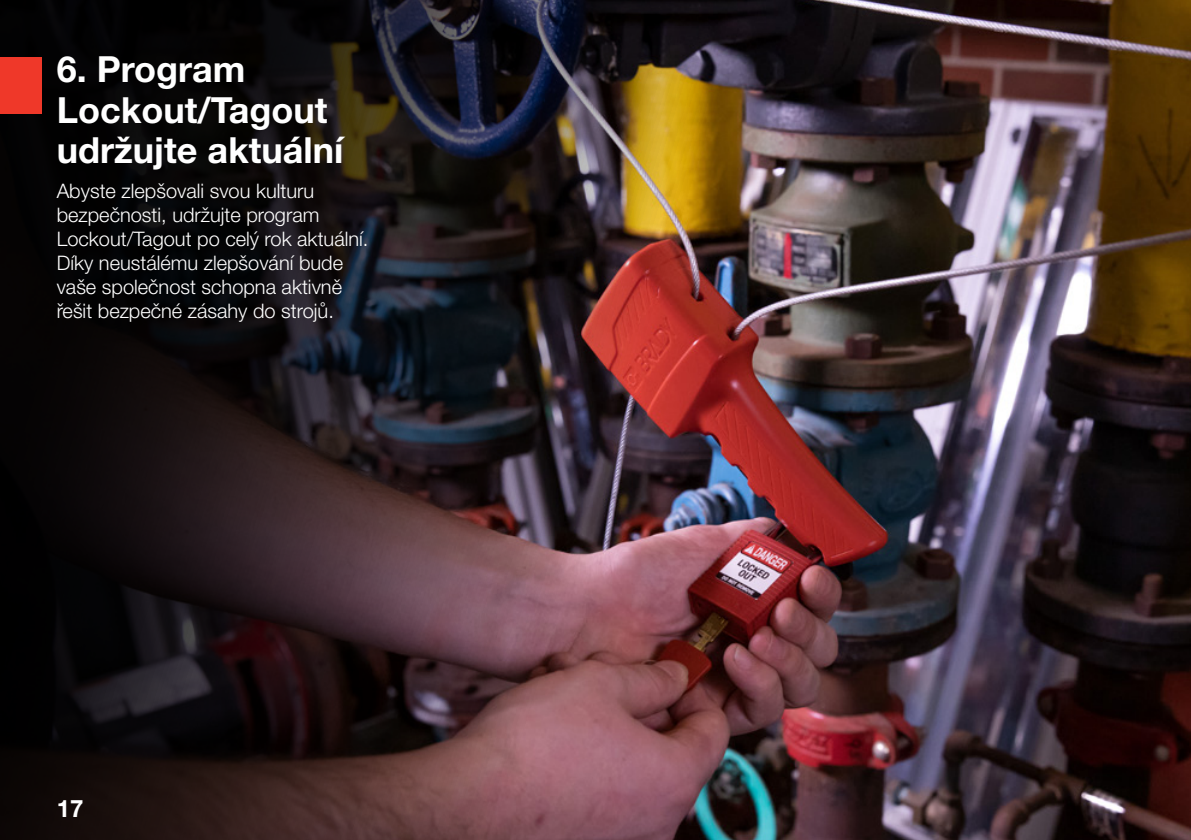
<style>
.page{position:relative;width:1191px;height:840px;background:#fff}
.page>*{position:absolute;margin:0;border:0;box-sizing:border-box;transform-origin:0 0}
.t1{font:700 36px/40px "Helvetica Neue LT Pro";color:#fff}
.t2{font:700 24px "Helvetica Neue LT Pro";color:#fff}
.t3{font:300 20px/24px "Helvetica Neue LT Pro";color:#fff}
</style>
<div class="page">
<img style="left:756px;top:0;width:435px;height:839px">
<img style="left:0;top:0;width:756px;height:839px">
<div style="left:0;top:57px;width:42px;height:56px;background:#ef3829"></div>
<h1 class="t1" style="left:57px;top:49px;width:288px">6. Program<br>Lockout/Tagout udržujte aktuální</h1>
<p class="t3" style="left:57px;top:178px;width:313px">Abyste zlepšovali svou kulturu bezpečnosti, udržujte program Lockout/Tagout po celý rok aktuální.<br>Díky neustálému zlepšování bude vaše společnost schopna aktivně řešit bezpečné zásahy do strojů.</p>
<p class="t2" style="left:57px;top:793px;width:28px">17</p>
</div>
